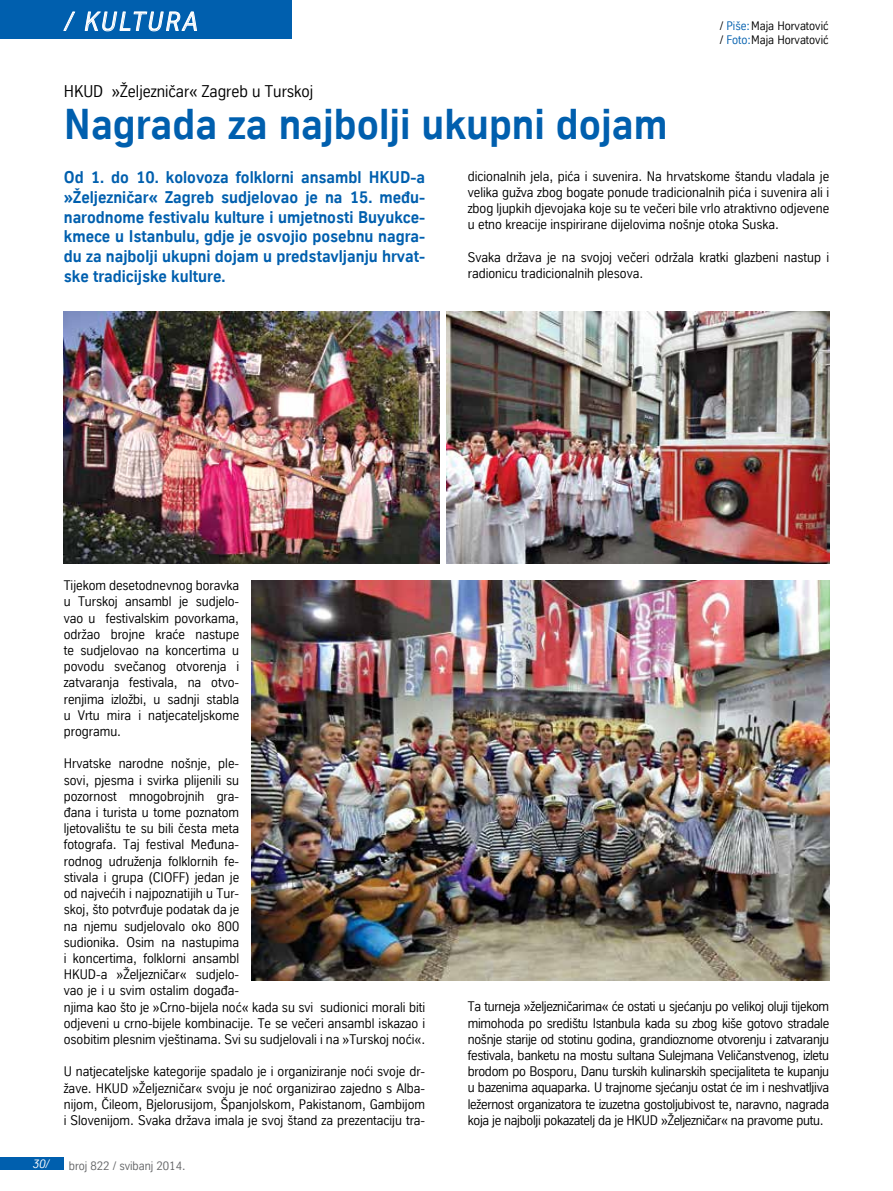
<style>
.page{position:relative;width:893px;height:1191px;background:#fff}
.page>*{position:absolute;margin:0;border:0;box-sizing:border-box;transform-origin:0 0}
.t1{font:700 42px "TK Type";color:#005fae}
.t2{font:italic 25.5px "TK Type";letter-spacing:.1em;color:#fff}
.t3{font:700 16.5px/19.8px "TK Type";color:#005fae;text-align:justify}
.t4{font:16.5px "TK Type";color:#000}
.t5{font:13.5px/16.2px "TK Type";color:#000;text-align:justify}
.t6{font:12px/14.4px "TK Type";color:#000}
.t7{font:12px "TK Type";color:#636466}
.t8{font:italic 12px "TK Type";color:#fff}
.s1{color:#005fae}
</style>
<div class="page">
<div style="left:0;top:1157px;width:64px;height:12px;background:#005fae"></div>
<div style="left:0;top:0;width:291px;height:38px;background:#005fae"></div>
<svg style="left:63px;top:11px;width:13px;height:20px"></svg>
<svg style="left:84px;top:11px;width:113px;height:21px"></svg>
<img style="left:252px;top:580px;width:577px;height:400px">
<img style="left:64px;top:311px;width:376px;height:252px">
<img style="left:446px;top:311px;width:383px;height:252px">
<h2 class="t2" style="left:64px;top:7px;width:134px">/ KULTURA</h2>
<p class="t4" style="left:64px;top:82px;width:251px">HKUD »Željezničar« Zagreb u Turskoj</p>
<h1 class="t1" style="left:64px;top:101px;width:605px">Nagrada za najbolji ukupni dojam</h1>
<p class="t6" style="left:720px;top:19px;width:110px">/ <span class="s1">Piše:</span>Maja Horvatović / <span class="s1">Foto:</span>Maja Horvatović</p>
<p class="t3" style="left:64px;top:167px;width:363px">Od 1. do 10. kolovoza folklorni ansambl HKUD-a »Željezničar« Zagreb sudjelovao je na 15. među&shy;narodnome festivalu kulture i umjetnosti Buyukce&shy;kmece u Istanbulu, gdje je osvojio posebnu nagra&shy;du za najbolji ukupni dojam u predstavljanju hrvat&shy;ske tradicijske kulture.</p>
<p class="t5" style="left:468px;top:168px;width:363px">dicionalnih jela, pića i suvenira. Na hrvatskome štandu vladala je velika gužva zbog bogate ponude tradicionalnih pića i suvenira ali i zbog ljupkih djevojaka koje su te večeri bile vrlo atraktivno odjevene u etno kreacije inspirirane dijelovima nošnje otoka Suska.</p>
<p class="t5" style="left:468px;top:249px;width:363px">Svaka država je na svojoj večeri održala kratki glazbeni nastup i radionicu tradicionalnih plesova.</p>
<p class="t5" style="left:64px;top:577px;width:177px">Tijekom desetodnevnog boravka u Turskoj ansambl je sudjelo&shy;vao u festivalskim povorkama, održao brojne kraće nastupe te sudjelovao na koncertima u povodu svečanog otvorenja i zatvaranja festivala, na otvo&shy;renjima izložbi, u sadnji stabla u Vrtu mira i natjecateljskome programu.</p>
<p class="t5" style="left:64px;top:755px;width:363px;text-align:left">Hrvatske narodne nošnje, ple-<br>sovi, pjesma i svirka plijenili su<br>pozornost mnogobrojnih gra-<br>đana i turista u tome poznatom<br>ljetovalištu te su bili česta meta<br>fotografa. Taj festival Međuna-<br>rodnog udruženja folklornih fe-<br>stivala i grupa (CIOFF) jedan je<br>od najvećih i najpoznatijih u Tur-<br>skoj, što potvrđuje podatak da je<br>na njemu sudjelovalo oko 800<br>sudionika. Osim na nastupima<br>i koncertima, folklorni ansambl<br>HKUD-a »Željezničar« sudjelo-<br>vao je i u svim ostalim događa-<br>njima kao što je »Crno-bijela noć« kada su svi sudionici morali biti odjeveni u crno-bijele kombinacije. Te se večeri ansambl iskazao i osobitim plesnim vještinama. Svi su sudjelovali i na »Turskoj noći«.</p>
<p class="t5" style="left:64px;top:1063px;width:363px">U natjecateljske kategorije spadalo je i organiziranje noći svoje dr&shy;žave. HKUD »Željezničar« svoju je noć organizirao zajedno s Alba&shy;nijom, Čileom, Bjelorusijom, Španjolskom, Pakistanom, Gambijom i Slovenijom. Svaka država imala je svoj štand za prezentaciju tra-</p>
<p class="t8" style="left:32px;top:1156px;width:18px">30/</p>
<p class="t7" style="left:69px;top:1158px;width:118px">broj 822 / svibanj 2014.</p>
<p class="t5" style="left:468px;top:998px;width:363px">Ta turneja »željezničarima« će ostati u sjećanju po velikoj oluji tijekom mimohoda po središtu Istanbula kada su zbog kiše gotovo stradale nošnje starije od stotinu godina, grandioznome otvorenju i zatvaranju festivala, banketu na mostu sultana Sulejmana Veličanstvenog, izletu brodom po Bosporu, Danu turskih kulinarskih specijaliteta te kupanju u bazenima aquaparka. U trajnome sjećanju ostat će im i neshvatljiva ležernost organizatora te izuzetna gostoljubivost te, naravno, nagrada koja je najbolji pokazatelj da je HKUD »Željezničar« na pravome putu.</p>
</div>
